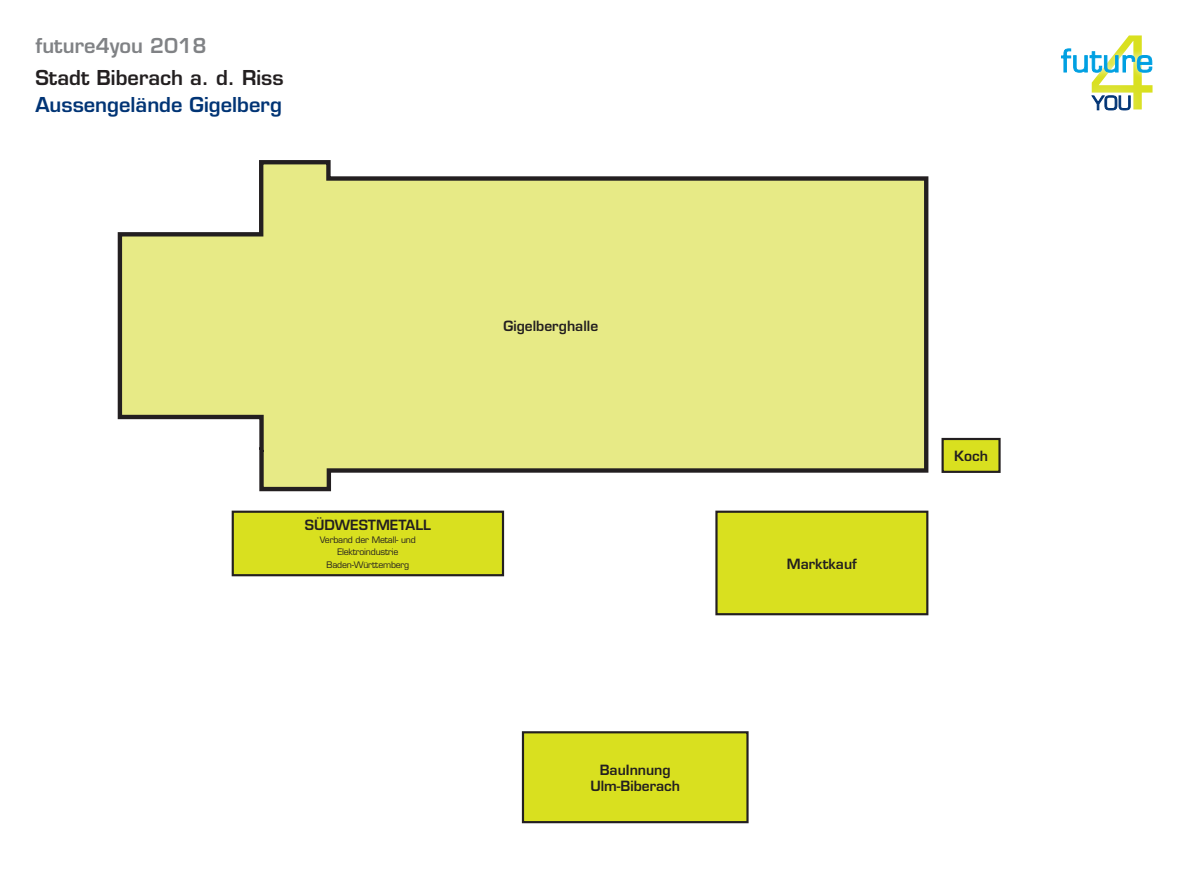
<style>
.page{position:relative;width:1188px;height:876px;background:#fff}
.page>*{position:absolute;margin:0;border:0;box-sizing:border-box;transform-origin:0 0}
.t1{font:600 20px "Eurostile";color:#013475}
.t2{font:600 20px "Eurostile";color:#231f20}
.t3{font:600 20px "Eurostile";color:#808285}
.t4{font:600 13.75px/16.2px "Eurostile";color:#231f20;text-align:center}
.t5{font:8.75px/12.5px "Eurostile";letter-spacing:-.02em;color:#231f20;text-align:center}
</style>
<div class="page">
<div style="left:233px;top:511px;width:270px;height:64px;background:#d9e01f"></div>
<div style="left:231px;top:510px;width:273px;height:66px;border:2px solid #231f20"></div>
<div style="left:716px;top:511px;width:211px;height:103px;background:#d9e01f"></div>
<div style="left:715px;top:510px;width:213px;height:105px;border:2px solid #231f20"></div>
<div style="left:523px;top:732px;width:224px;height:89px;background:#d9e01f"></div>
<div style="left:521px;top:731px;width:227px;height:91px;border:2px solid #231f20"></div>
<svg style="left:117px;top:160px;width:812px;height:332px"></svg>
<div style="left:942px;top:439px;width:57px;height:32px;background:#d9e01f"></div>
<div style="left:941px;top:437px;width:59px;height:35px;border:2px solid #231f20"></div>
<svg style="left:1061px;top:35px;width:91px;height:76px"></svg>
<h1 class="t3" style="left:35px;top:33px;width:172px">future4you 2018</h1>
<h1 class="t2" style="left:35px;top:65px;width:249px">Stadt Biberach a. d. Riss</h1>
<h1 class="t1" style="left:35px;top:92px;width:248px">Aussengelände Gigelberg</h1>
<p class="t4" style="left:503px;top:318px;width:96px">Gigelberghalle</p>
<p class="t4" style="left:305px;top:516px;width:128px">SÜDWESTMETALL</p>
<p class="t5" style="left:320px;top:533px;width:97px">Verband der Metall- und<br>Elektroindustrie<br>Baden-Württemberg</p>
<p class="t4" style="left:590px;top:761px;width:91px">BauInnung<br>Ulm-Biberach</p>
<p class="t4" style="left:786px;top:555px;width:72px">Marktkauf</p>
<p class="t4" style="left:953px;top:447px;width:35px">Koch</p>
</div>
